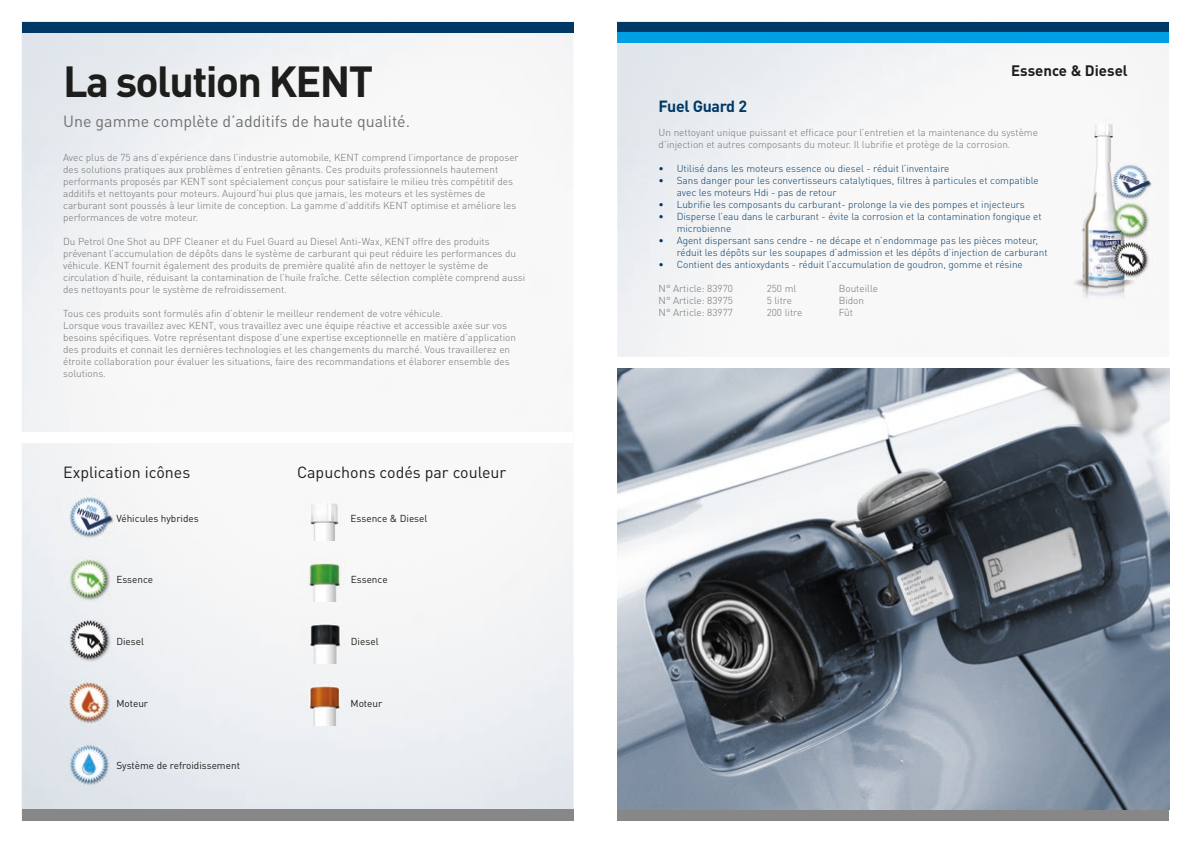
<style>
.page{position:relative;width:1191px;height:842px;background:#fff}
.page>*{position:absolute;margin:0;border:0;box-sizing:border-box;transform-origin:0 0}
.t1{font:700 43px "DIN Pro";letter-spacing:-.04em;color:#1d1d1b}
.t2{font:16px "DIN Pro";color:#70706f}
.t3{font:16px "DIN Pro";color:#1d1d1b}
.t4{font:700 16px "DIN Pro";letter-spacing:-.02em;color:#003966}
.t5{font:700 15px "DIN Pro";color:#1d1d1b}
.t6{font:300 10px/12px "DIN Pro";color:#70706f}
.t7{font:300 10px/12px "DIN Pro";color:#003966}
.t8{font:10px "DIN Pro";color:#1d1d1b}
</style>
<div class="page">
<div style="left:617px;top:22px;width:552px;height:11px;background:#003966"></div>
<div style="left:617px;top:809px;width:552px;height:11px;background:#878787"></div>
<div style="left:617px;top:32px;width:552px;height:11px;background:#009fe3"></div>
<div style="left:22px;top:22px;width:551px;height:11px;background:#003966"></div>
<div style="left:22px;top:809px;width:551px;height:11px;background:#878787"></div>
<img style="left:1049px;top:86px;width:88px;height:101px">
<img style="left:1049px;top:187px;width:59px;height:134px">
<img style="left:1108px;top:279px;width:29px;height:42px">
<img style="left:1107px;top:162px;width:48px;height:117px">
<img style="left:1108px;top:201px;width:46px;height:1px">
<img style="left:63px;top:495px;width:53px;height:45px">
<img style="left:63px;top:557px;width:53px;height:45px">
<img style="left:63px;top:618px;width:53px;height:45px">
<img style="left:65px;top:680px;width:48px;height:45px">
<img style="left:65px;top:742px;width:48px;height:45px">
<img style="left:297px;top:495px;width:53px;height:45px">
<img style="left:298px;top:557px;width:53px;height:45px">
<img style="left:298px;top:618px;width:53px;height:46px">
<img style="left:298px;top:680px;width:52px;height:45px">
<img style="left:617px;top:368px;width:552px;height:441px">
<h1 class="t1" style="left:63px;top:53px;width:312px">La solution KENT</h1>
<h2 class="t2" style="left:63px;top:111px;width:348px">Une gamme complète d’additifs de haute qualité.</h2>
<p class="t6" style="left:63px;top:151px;width:457px">Avec plus de 75 ans d’expérience dans l’industrie automobile, KENT comprend l’importance de proposer des solutions pratiques aux problèmes d’entretien gênants. Ces produits professionnels hautement performants proposés par KENT sont spécialement conçus pour satisfaire le milieu très compétitif des additifs et nettoyants pour moteurs. Aujourd’hui plus que jamais, les moteurs et les systèmes de carburant sont poussés à leur limite de conception. La gamme d’additifs KENT optimise et améliore les performances de votre moteur.</p>
<p class="t6" style="left:63px;top:235px;width:463px">Du Petrol One Shot au DPF Cleaner et du Fuel Guard au Diesel Anti-Wax, KENT offre des produits prévenant l’accumulation de dépôts dans le système de carburant qui peut réduire les performances du véhicule. KENT fournit également des produits de première qualité afin de nettoyer le système de circulation d’huile, réduisant la contamination de l’huile fraîche. Cette sélection complète comprend aussi des nettoyants pour le système de refroidissement.</p>
<p class="t6" style="left:63px;top:307px;width:454px">Tous ces produits sont formulés afin d’obtenir le meilleur rendement de votre véhicule.<br>Lorsque vous travaillez avec KENT, vous travaillez avec une équipe réactive et accessible axée sur vos besoins spécifiques. Votre représentant dispose d’une expertise exceptionnelle en matière d’application des produits et connait les dernières technologies et les changements du marché. Vous travaillerez en étroite collaboration pour évaluer les situations, faire des recommandations et élaborer ensemble des solutions.</p>
<h2 class="t3" style="left:63px;top:461px;width:129px">Explication icônes</h2>
<h2 class="t3" style="left:297px;top:461px;width:211px">Capuchons codés par couleur</h2>
<p class="t8" style="left:116px;top:511px;width:84px">Véhicules hybrides</p>
<p class="t8" style="left:350px;top:511px;width:78px">Essence &amp; Diesel</p>
<p class="t8" style="left:116px;top:573px;width:38px">Essence</p>
<p class="t8" style="left:351px;top:573px;width:38px">Essence</p>
<p class="t8" style="left:116px;top:634px;width:29px">Diesel</p>
<p class="t8" style="left:351px;top:634px;width:29px">Diesel</p>
<p class="t8" style="left:116px;top:696px;width:33px">Moteur</p>
<p class="t8" style="left:350px;top:696px;width:33px">Moteur</p>
<p class="t8" style="left:116px;top:758px;width:125px">Système de refroidissement</p>
<h3 class="t5" style="left:1011px;top:60px;width:118px">Essence &amp; Diesel</h3>
<h2 class="t4" style="left:658px;top:95px;width:90px">Fuel Guard 2</h2>
<p class="t6" style="left:658px;top:126px;width:381px">Un nettoyant unique puissant et efficace pour l’entretien et la maintenance du système d’injection et autres composants du moteur. Il lubrifie et protège de la corrosion.</p>
<p class="t7" style="left:658px;top:162px;width:292px">• Utilisé dans les moteurs essence ou diesel - réduit l’inventaire</p>
<p class="t7" style="left:676px;top:174px;width:363px;text-indent:-18px">• Sans danger pour les convertisseurs catalytiques, filtres à particules et compatible avec les moteurs Hdi - pas de retour</p>
<p class="t7" style="left:658px;top:198px;width:368px">• Lubrifie les composants du carburant- prolonge la vie des pompes et injecteurs</p>
<p class="t7" style="left:676px;top:210px;width:366px;text-indent:-18px">• Disperse l’eau dans le carburant - évite la corrosion et la contamination fongique et microbienne</p>
<p class="t7" style="left:676px;top:234px;width:372px;text-indent:-18px">• Agent dispersant sans cendre - ne décape et n’endommage pas les pièces moteur, réduit les dépôts sur les soupapes d’admission et les dépôts d’injection de carburant</p>
<p class="t7" style="left:658px;top:258px;width:366px">• Contient des antioxydants - réduit l’accumulation de goudron, gomme et résine</p>
<p class="t6" style="left:658px;top:282px;width:76px">N° Article: 83970</p>
<p class="t6" style="left:766px;top:282px;width:31px">250 ml</p>
<p class="t6" style="left:838px;top:282px;width:41px">Bouteille</p>
<p class="t6" style="left:658px;top:294px;width:76px">N° Article: 83975</p>
<p class="t6" style="left:766px;top:294px;width:27px">5 litre</p>
<p class="t6" style="left:838px;top:294px;width:27px">Bidon</p>
<p class="t6" style="left:658px;top:306px;width:76px">N° Article: 83977</p>
<p class="t6" style="left:766px;top:306px;width:37px">200 litre</p>
<p class="t6" style="left:838px;top:306px;width:16px">Fût</p>
</div>
